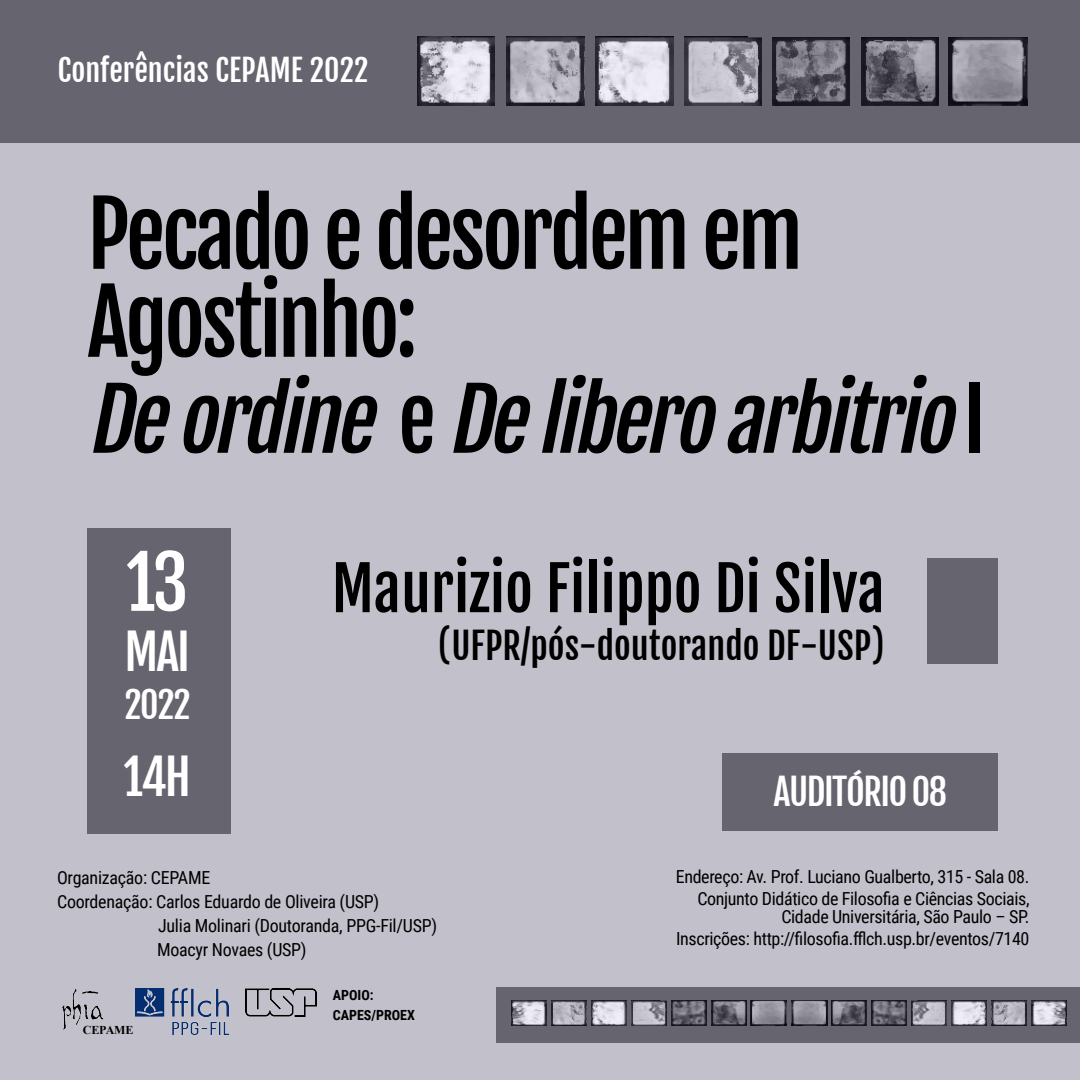
<style>
.page{position:relative;width:1080px;height:1080px;background:#c2c0ca}
.page>*{position:absolute;margin:0;border:0;box-sizing:border-box;transform-origin:0 0}
.t1{font:88px/88px "Fjalla One";letter-spacing:-.04em;color:#000}
.t2{font:italic 84px "Fjalla One";color:#000}
.t3{font:72px "Fjalla One";color:#fff}
.t4{font:60px "Fjalla One";color:#000}
.t5{font:48px "Fjalla One";letter-spacing:-.04em;color:#fff}
.t6{font:36px "Fjalla One";color:#000}
.t7{font:36px "Fjalla One";letter-spacing:-.04em;color:#fff}
.t8{font:30px "Fjalla One";color:#fff}
.t9{font:18px/22px "Roboto Condensed";letter-spacing:-.02em;color:#000;text-align:right}
.t10{font:700 14px/20px "Roboto Condensed";color:#000}
.t11{font:700 12px "Times New Roman";letter-spacing:-.005em;color:#000}
.s1{font-style:normal}
</style>
<div class="page">
<img style="left:62px;top:989px;width:42px;height:41px">
<div style="left:722px;top:753px;width:276px;height:78px;background:#66646e"></div>
<div style="left:928px;top:559px;width:70px;height:105px;background:#66646e"></div>
<div style="left:0;top:0;width:1080px;height:143px;background:#66646e"></div>
<img style="left:417px;top:36px;width:78px;height:70px">
<img style="left:949px;top:38px;width:78px;height:68px">
<img style="left:861px;top:38px;width:78px;height:68px">
<img style="left:773px;top:38px;width:77px;height:68px">
<img style="left:684px;top:36px;width:78px;height:70px">
<img style="left:596px;top:36px;width:77px;height:70px">
<img style="left:506px;top:36px;width:79px;height:70px">
<div style="left:496px;top:987px;width:584px;height:56px;background:#66646e"></div>
<img style="left:136px;top:989px;width:93px;height:46px">
<img style="left:245px;top:989px;width:72px;height:28px">
<div style="left:87px;top:528px;width:144px;height:306px;background:#66646e"></div>
<img style="left:511px;top:1000px;width:35px;height:26px">
<img style="left:751px;top:1001px;width:35px;height:25px">
<img style="left:711px;top:1001px;width:35px;height:25px">
<img style="left:671px;top:1001px;width:35px;height:25px">
<img style="left:632px;top:1000px;width:35px;height:26px">
<img style="left:592px;top:1000px;width:35px;height:26px">
<img style="left:551px;top:1000px;width:36px;height:26px">
<img style="left:1032px;top:1000px;width:35px;height:26px">
<img style="left:792px;top:1001px;width:35px;height:25px">
<img style="left:832px;top:1001px;width:35px;height:25px">
<img style="left:872px;top:1001px;width:35px;height:25px">
<img style="left:912px;top:1000px;width:34px;height:26px">
<img style="left:951px;top:1000px;width:35px;height:26px">
<img style="left:991px;top:1000px;width:36px;height:26px">
<h3 class="t8" style="left:58px;top:55px;width:312px">Conferências CEPAME 2022</h3>
<h1 class="t1" style="left:87px;top:196px;width:718px">Pecado e desordem em<br>Agostinho:</h1>
<h2 class="t2" style="left:87px;top:379px;width:901px">De ordine <span class="s1">e</span> De libero arbitrio <span class="s1">I</span></h2>
<h3 class="t3" style="left:126px;top:547px;width:64px">13</h3>
<h3 class="t5" style="left:125px;top:628px;width:67px">MAI</h3>
<h3 class="t7" style="left:124px;top:687px;width:68px">2022</h3>
<h3 class="t5" style="left:124px;top:754px;width:69px">14H</h3>
<h3 class="t4" style="left:332px;top:559px;width:555px">Maurizio Filippo Di Silva</h3>
<h3 class="t6" style="left:438px;top:628px;width:449px">(UFPR/pós-doutorando DF-USP)</h3>
<h3 class="t7" style="left:773px;top:774px;width:175px">AUDITÓRIO 08</h3>
<p class="t9" style="left:57px;top:869px;width:155px">Organização: CEPAME</p>
<p class="t9" style="left:57px;top:893px;width:324px">Coordenação: Carlos Eduardo de Oliveira (USP)</p>
<p class="t9" style="left:158px;top:917px;width:281px">Julia Molinari (Doutoranda, PPG-Fil/USP)</p>
<p class="t9" style="left:157px;top:941px;width:151px">Moacyr Novaes (USP)</p>
<p class="t11" style="left:83px;top:1026px;width:52px">CEPAME</p>
<p class="t10" style="left:333px;top:986px;width:84px">APOIO:<br>CAPES/PROEX</p>
<p class="t9" style="left:676px;top:868px;width:355px">Endereço: Av. Prof. Luciano Gualberto, 315 - Sala 08.<br>Conjunto Didático de Filosofia e Ciências Sociais,</p>
<p class="t9" style="left:676px;top:908px;width:355px">Cidade Universitária, São Paulo – SP.<br>Inscrições: http://filosofia.fflch.usp.br/eventos/7140</p>
</div>
